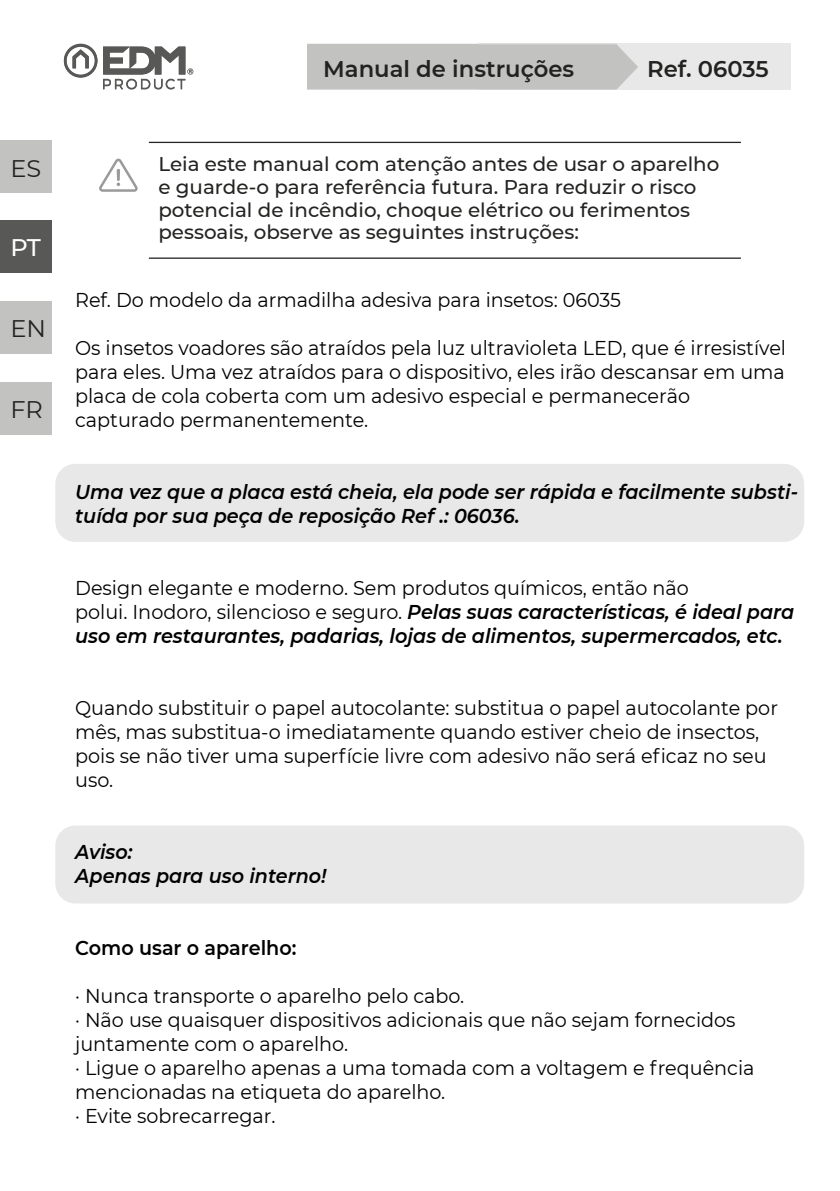
<style>
.page{position:relative;width:840px;height:1191px;background:#fff}
.page>*{position:absolute;margin:0;border:0;box-sizing:border-box;transform-origin:0 0}
.t1{font:24px "Montserrat";color:#222221}
.t2{font:500 24px "Montserrat";color:#fff}
.t3{font:600 22.6px "Montserrat";color:#222221}
.t4{font:20px/24px "Montserrat";color:#000;scale:.96 1}
.t5{font:italic 600 20px/24px "Montserrat";color:#000;scale:.96 1}
.t6{font:600 20px "Montserrat";color:#000;scale:.96 1}
.t7{font:500 19.8px/22.6px "Montserrat";color:#232322}
.s1{font-weight:400;font-style:normal}
</style>
<div class="page">
<div style="left:0;top:140px;width:52px;height:53px;background:#c2c2c1"></div>
<div style="left:0;top:220px;width:52px;height:53px;background:#585857"></div>
<div style="left:55px;top:464px;width:748px;height:78px;background:#e8e8e8;border-radius:20px"></div>
<div style="left:55px;top:825px;width:748px;height:78px;background:#e8e8e8;border-radius:20px"></div>
<svg style="left:99px;top:159px;width:39px;height:33px"></svg>
<hr style="left:149px;top:142px;width:591px;height:1px;background:#222221">
<hr style="left:149px;top:257px;width:591px;height:2px;background:#222221">
<svg style="left:64px;top:44px;width:129px;height:46px"></svg>
<div style="left:477px;top:44px;width:312px;height:46px;background:#e8e8e8"></div>
<div style="left:307px;top:44px;width:330px;height:46px;background:#c2c2c1"></div>
<div style="left:0;top:301px;width:51px;height:53px;background:#c2c2c1"></div>
<div style="left:0;top:382px;width:51px;height:53px;background:#c2c2c1"></div>
<p class="t1" style="left:10px;top:152px;width:32px">ES</p>
<p class="t2" style="left:10px;top:231px;width:32px">PT</p>
<p class="t1" style="left:10px;top:312px;width:37px">EN</p>
<p class="t1" style="left:10px;top:393px;width:34px">FR</p>
<p class="t3" style="left:323px;top:53px;width:252px">Manual de instruções</p>
<p class="t3" style="left:647px;top:53px;width:123px">Ref. 06035</p>
<p class="t7" style="left:158px;top:152px;width:562px">Leia este manual com atenção antes de usar o aparelho e guarde-o para referência futura. Para reduzir o risco potencial de incêndio, choque elétrico ou ferimentos pessoais, observe as seguintes instruções:</p>
<p class="t4" style="left:75px;top:287px;width:570px">Ref. Do modelo da armadilha adesiva para insetos: 06035</p>
<p class="t4" style="left:75px;top:335px;width:741px">Os insetos voadores são atraídos pela luz ultravioleta LED, que é irresistível para eles. Uma vez atraídos para o dispositivo, eles irão descansar em uma placa de cola coberta com um adesivo especial e permanecerão capturado permanentemente.</p>
<p class="t5" style="left:75px;top:478px;width:754px">Uma vez que a placa está cheia, ela pode ser rápida e facilmente substi&shy;tuída por sua peça de reposição Ref .: 06036.</p>
<p class="t5" style="left:75px;top:574px;width:750px"><span class="s1">Design elegante e moderno. Sem produtos químicos, então não<br>polui. Inodoro, silencioso e seguro.</span> Pelas suas características, é ideal para uso em restaurantes, padarias, lojas de alimentos, supermercados, etc.</p>
<p class="t4" style="left:75px;top:695px;width:733px">Quando substituir o papel autocolante: substitua o papel autocolante por mês, mas substitua-o imediatamente quando estiver cheio de insectos, pois se não tiver uma superfície livre com adesivo não será eficaz no seu uso.</p>
<p class="t5" style="left:75px;top:838px;width:263px">Aviso:<br>Apenas para uso interno!</p>
<p class="t6" style="left:75px;top:933px;width:232px">Como usar o aparelho:</p>
<p class="t4" style="left:75px;top:983px;width:708px">· Nunca transporte o aparelho pelo cabo.<br>· Não use quaisquer dispositivos adicionais que não sejam fornecidos juntamente com o aparelho.<br>· Ligue o aparelho apenas a uma tomada com a voltagem e frequência mencionadas na etiqueta do aparelho.<br>· Evite sobrecarregar.</p>
</div>
